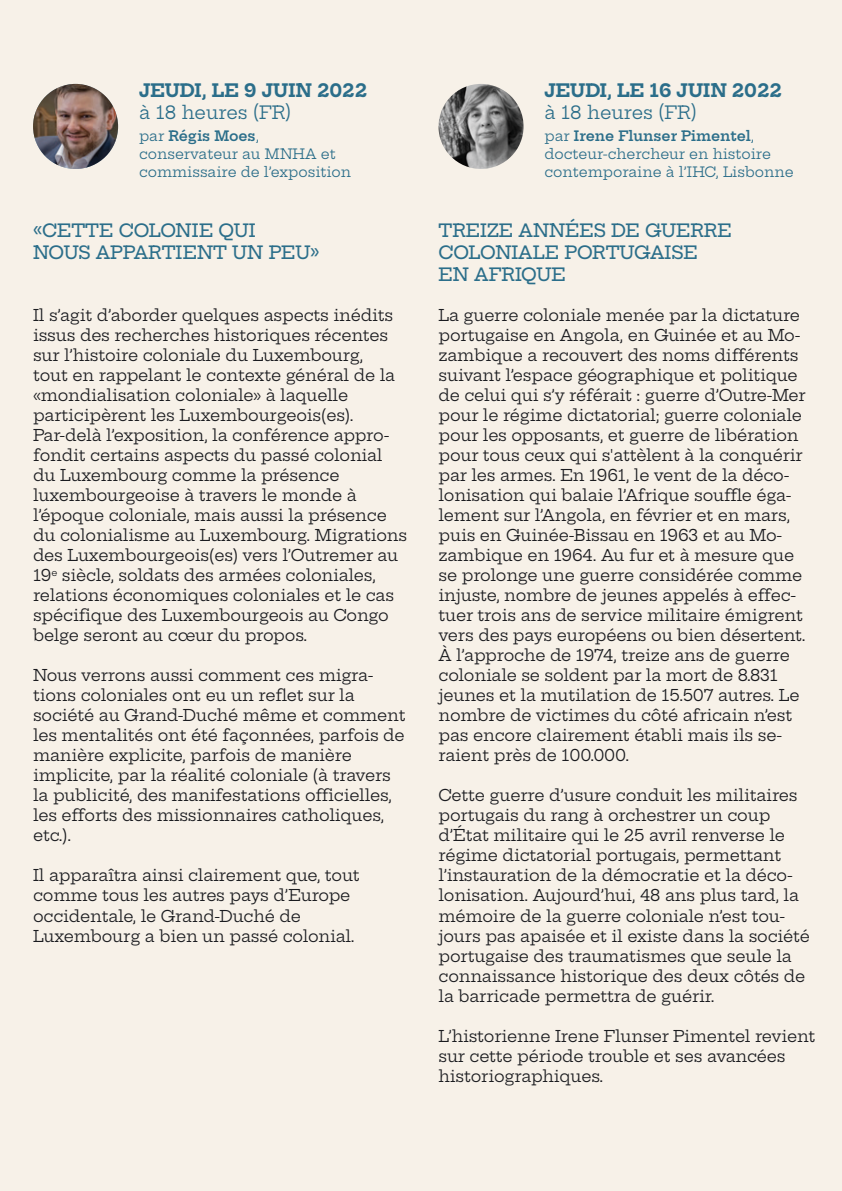
<style>
.page{position:relative;width:842px;height:1191px;background:#f7f1e8}
.page>*{position:absolute;margin:0;border:0;box-sizing:border-box;transform-origin:0 0}
.t1{font:500 18px/22px "Hepta Slab";color:#2b6e8a}
.t2{font:700 18px "Hepta Slab";color:#2b6e8a}
.t3{font:18px "Hepta Slab";color:#2b6e8a}
.t4{font:16px/20px "Hepta Slab";letter-spacing:-.01em;color:#1b1c20}
.t5{font:14px/18px "Hepta Slab";color:#2b6e8a}
.s1{font-weight:600}
</style>
<div class="page">
<img style="left:33px;top:84px;width:85px;height:85px;border-radius:43px">
<img style="left:438px;top:84px;width:86px;height:85px;border-radius:43px">
<p class="t2" style="left:139px;top:75px;width:229px">JEUDI, LE 9 JUIN 2022</p>
<p class="t3" style="left:139px;top:97px;width:154px">à 18 heures (FR)</p>
<p class="t5" style="left:139px;top:125px;width:214px">par <span class="s1">Régis Moes</span>, conservateur au MNHA et commissaire de l’exposition</p>
<p class="t1" style="left:33px;top:217px;width:288px">«CETTE COLONIE QUI<br>NOUS APPARTIENT UN PEU»</p>
<p class="t4" style="left:33px;top:303px;width:376px">Il s’agit d’aborder quelques aspects inédits issus des recherches historiques récentes sur l’histoire coloniale du Luxembourg,<br>tout en rappelant le contexte général de la «mondialisation coloniale» à laquelle participèrent les Luxembourgeois(es).<br>Par-delà l’exposition, la conférence appro&shy;fondit certains aspects du passé colonial du Luxembourg comme la présence luxembourgeoise à travers le monde à l’époque coloniale, mais aussi la présence du colonialisme au Luxembourg. Migrations des Luxembourgeois(es) vers l’Outremer au 19<sup>e</sup> siècle, soldats des armées coloniales, relations économiques coloniales et le cas spécifique des Luxembourgeois au Congo belge seront au cœur du propos.</p>
<p class="t4" style="left:33px;top:663px;width:374px">Nous verrons aussi comment ces migra&shy;tions coloniales ont eu un reflet sur la société au Grand-Duché même et comment les mentalités ont été façonnées, parfois de manière explicite, parfois de manière implicite, par la réalité coloniale (à travers la publicité, des manifestations officielles, les efforts des missionnaires catholiques, etc.).</p>
<p class="t4" style="left:33px;top:863px;width:328px">Il apparaîtra ainsi clairement que, tout comme tous les autres pays d’Europe occidentale, le Grand-Duché de Luxembourg a bien un passé colonial.</p>
<p class="t2" style="left:544px;top:75px;width:239px">JEUDI, LE 16 JUIN 2022</p>
<p class="t3" style="left:544px;top:97px;width:154px">à 18 heures (FR)</p>
<p class="t5" style="left:544px;top:125px;width:250px">par <span class="s1">Irene Flunser Pimentel</span>, docteur-chercheur en histoire contemporaine à l’IHC, Lisbonne</p>
<p class="t1" style="left:438px;top:217px;width:295px">TREIZE ANNÉES DE GUERRE<br>COLONIALE PORTUGAISE<br>EN AFRIQUE</p>
<p class="t4" style="left:438px;top:303px;width:369px">La guerre coloniale menée par la dictature portugaise en Angola, en Guinée et au Mo&shy;zambique a recouvert des noms différents suivant l’espace géographique et politique de celui qui s’y référait : guerre d’Outre-Mer pour le régime dictatorial; guerre coloniale pour les opposants, et guerre de libération pour tous ceux qui s'attèlent à la conquérir par les armes. En 1961, le vent de la déco&shy;lonisation qui balaie l’Afrique souffle éga&shy;lement sur l’Angola, en février et en mars, puis en Guinée-Bissau en 1963 et au Mo&shy;zambique en 1964. Au fur et à mesure que se prolonge une guerre considérée comme injuste, nombre de jeunes appelés à effec&shy;tuer trois ans de service militaire émigrent vers des pays européens ou bien désertent.<br>À l’approche de 1974, treize ans de guerre coloniale se soldent par la mort de 8.831 jeunes et la mutilation de 15.507 autres. Le nombre de victimes du côté africain n’est pas encore clairement établi mais ils se&shy;raient près de 100.000.</p>
<p class="t4" style="left:438px;top:783px;width:373px">Cette guerre d’usure conduit les militaires portugais du rang à orchestrer un coup d’État militaire qui le 25 avril renverse le régime dictatorial portugais, permettant l’instauration de la démocratie et la déco&shy;lonisation. Aujourd’hui, 48 ans plus tard, la mémoire de la guerre coloniale n’est tou&shy;jours pas apaisée et il existe dans la société portugaise des traumatismes que seule la connaissance historique des deux côtés de la barricade permettra de guérir.</p>
<p class="t4" style="left:438px;top:1023px;width:378px">L’historienne Irene Flunser Pimentel revient sur cette période trouble et ses avancées historiographiques.</p>
</div>
